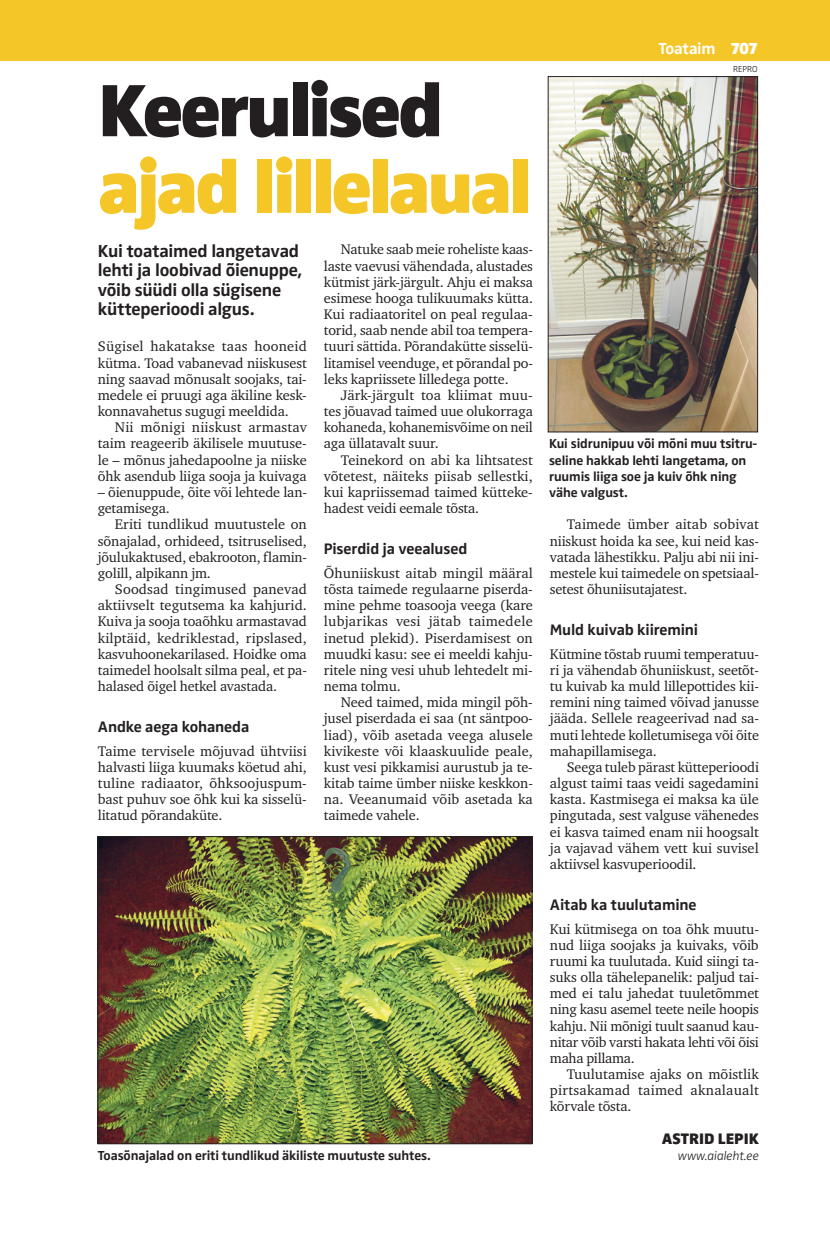
<style>
.page{position:relative;width:830px;height:1234px;background:#fff}
.page>*{position:absolute;margin:0;border:0;box-sizing:border-box;transform-origin:0 0}
.t1{font:900 76.5px "Zwo Pro";letter-spacing:-.045em;color:#f5c627}
.t2{font:900 76.5px "Zwo Pro";letter-spacing:-.04em;color:#231f20}
.t3{font:700 18px/19.5px "Zwo Pro";letter-spacing:-.015em;color:#231f20}
.t4{font:700 16.5px "Zwo Pro";letter-spacing:-.02em;color:#fff}
.t5{font:700 15.75px "Zwo Pro";letter-spacing:-.01em;color:#231f20}
.t6{font:900 15.75px "Zwo Pro";color:#231f20}
.t7{font:14.25px/16.2px "Charter ITC";letter-spacing:-.01em;color:#231f20;text-align:justify}
.t8{font:700 13.5px/16.2px "Zwo Pro";letter-spacing:-.01em;color:#231f20}
.t9{font:italic 300 12.75px "Zwo Pro";letter-spacing:-.01em;color:#231f20}
.t10{font:300 9px "Zwo Pro";color:#231f20}
.s1{font-weight:900}
</style>
<div class="page">
<div style="left:0;top:0;width:829px;height:60px;background:#f5c627"></div>
<img style="left:549px;top:78px;width:206px;height:352px">
<div style="left:547px;top:76px;width:210px;height:356px;border:1px solid #231f20"></div>
<img style="left:100px;top:838px;width:430px;height:303px">
<div style="left:98px;top:836px;width:434px;height:307px;border:1px solid #231f20"></div>
<h1 class="t2" style="left:98px;top:65px;width:347px">Keerulised</h1>
<h1 class="t1" style="left:98px;top:141px;width:435px">ajad lillelaual</h1>
<p class="t3" style="left:98px;top:241px;width:206px">Kui toataimed langetavad lehti ja loobivad õienuppe, võib süüdi olla sügisene kütteperioodi algus.</p>
<p class="t7" style="left:98px;top:338px;width:210px">Sügisel hakatakse taas hooneid kütma. Toad vabanevad niiskusest ning saavad mõnusalt soojaks, tai&shy;medele ei pruugi aga äkiline kesk&shy;konnavahetus sugugi meeldida.</p>
<p class="t7" style="left:98px;top:419px;width:210px;text-indent:17px">Nii mõnigi niiskust armastav taim reageerib äkilisele muutuse&shy;le – mõnus jahedapoolne ja niiske õhk asendub liiga sooja ja kuivaga</p>
<p class="t7" style="left:98px;top:484px;width:210px">– õienuppude, õite või lehtede lan&shy;getamisega.</p>
<p class="t7" style="left:98px;top:516px;width:210px;text-indent:17px">Eriti tundlikud muutustele on sõnajalad, orhideed, tsitruselised, jõulukaktused, ebakrooton, flamin&shy;golill, alpikann jm.</p>
<p class="t7" style="left:98px;top:581px;width:210px;text-indent:17px">Soodsad tingimused panevad aktiivselt tegutsema ka kahjurid.<br>Kuiva ja sooja toaõhku armastavad kilptäid, kedriklestad, ripslased, kasvuhoonekarilased. Hoidke oma taimedel hoolsalt silma peal, et pa&shy;halased õigel hetkel avastada.</p>
<p class="t5" style="left:98px;top:717px;width:153px">Andke aega kohaneda</p>
<p class="t7" style="left:98px;top:742px;width:210px">Taime tervisele mõjuvad ühtviisi halvasti liiga kuumaks köetud ahi, tuline radiaator, õhksoojuspum&shy;bast puhuv soe õhk kui ka sisselü&shy;litatud põrandaküte.</p>
<p class="t7" style="left:324px;top:241px;width:210px;text-indent:17px">Natuke saab meie roheliste kaas&shy;laste vaevusi vähendada, alustades kütmist järk-järgult. Ahju ei maksa esimese hooga tulikuumaks kütta.<br>Kui radiaatoritel on peal regulaa&shy;torid, saab nende abil toa tempera&shy;tuuri sättida. Põrandakütte sisselü&shy;litamisel veenduge, et põrandal po&shy;leks kapriissete lilledega potte.</p>
<p class="t7" style="left:324px;top:387px;width:210px;text-indent:17px">Järk-järgult toa kliimat muu&shy;tes jõuavad taimed uue olukorraga kohaneda, kohanemisvõime on neil aga üllatavalt suur.</p>
<p class="t7" style="left:324px;top:451px;width:210px;text-indent:17px">Teinekord on abi ka lihtsatest võtetest, näiteks piisab sellestki, kui kapriissemad taimed kütteke&shy;hadest veidi eemale tõsta.</p>
<p class="t5" style="left:324px;top:540px;width:145px">Piserdid ja veealused</p>
<p class="t7" style="left:324px;top:564px;width:210px">Õhuniiskust aitab mingil määral tõsta taimede regulaarne piserda&shy;mine pehme toasooja veega (kare lubjarikas vesi jätab taimedele inetud plekid). Piserdamisest on muudki kasu: see ei meeldi kahju&shy;ritele ning vesi uhub lehtedelt mi&shy;nema tolmu.</p>
<p class="t7" style="left:324px;top:694px;width:210px;text-indent:17px">Need taimed, mida mingil põh&shy;jusel piserdada ei saa (nt säntpoo&shy;liad), võib asetada veega alusele kivikeste või klaaskuulide peale, kust vesi pikkamisi aurustub ja te&shy;kitab taime ümber niiske keskkon&shy;na. Veeanumaid võib asetada ka taimede vahele.</p>
<p class="t8" style="left:98px;top:1147px;width:334px">Toasõnajalad on eriti tundlikud äkiliste muutuste suhtes.</p>
<p class="t4" style="left:658px;top:39px;width:101px">Toataim <span class="s1">707</span></p>
<p class="t10" style="left:732px;top:64px;width:26px">REPRO</p>
<p class="t8" style="left:549px;top:436px;width:210px">Kui sidrunipuu või mõni muu tsitru&shy;seline hakkab lehti langetama, on ruumis liiga soe ja kuiv õhk ning vähe valgust.</p>
<p class="t7" style="left:549px;top:516px;width:210px;text-indent:17px">Taimede ümber aitab sobivat niiskust hoida ka see, kui neid kas&shy;vatada lähestikku. Palju abi nii ini&shy;mestele kui taimedele on spetsiaal&shy;setest õhuniisutajatest.</p>
<p class="t5" style="left:549px;top:620px;width:150px">Muld kuivab kiiremini</p>
<p class="t7" style="left:549px;top:645px;width:210px">Kütmine tõstab ruumi temperatuu&shy;ri ja vähendab õhuniiskust, seetõt&shy;tu kuivab ka muld lillepottides kii&shy;remini ning taimed võivad janusse jääda. Sellele reageerivad nad sa&shy;muti lehtede kolletumisega või õite mahapillamisega.</p>
<p class="t7" style="left:549px;top:758px;width:210px;text-indent:17px">Seega tuleb pärast kütteperioodi algust taimi taas veidi sagedamini kasta. Kastmisega ei maksa ka üle pingutada, sest valguse vähenedes ei kasva taimed enam nii hoogsalt ja vajavad vähem vett kui suvisel aktiivsel kasvuperioodil.</p>
<p class="t5" style="left:549px;top:895px;width:148px">Aitab ka tuulutamine</p>
<p class="t7" style="left:549px;top:920px;width:210px">Kui kütmisega on toa õhk muutu&shy;nud liiga soojaks ja kuivaks, võib ruumi ka tuulutada. Kuid siingi ta&shy;suks olla tähelepanelik: paljud tai&shy;med ei talu jahedat tuuletõmmet ning kasu asemel teete neile hoopis kahju. Nii mõnigi tuult saanud kau&shy;nitar võib varsti hakata lehti või õisi maha pillama.</p>
<p class="t7" style="left:549px;top:1065px;width:210px;text-indent:17px">Tuulutamise ajaks on mõistlik pirtsakamad taimed aknalaualt kõrvale tõsta.</p>
<p class="t6" style="left:661px;top:1128px;width:98px">ASTRID LEPIK</p>
<p class="t9" style="left:677px;top:1148px;width:82px">www.aialeht.ee</p>
</div>
